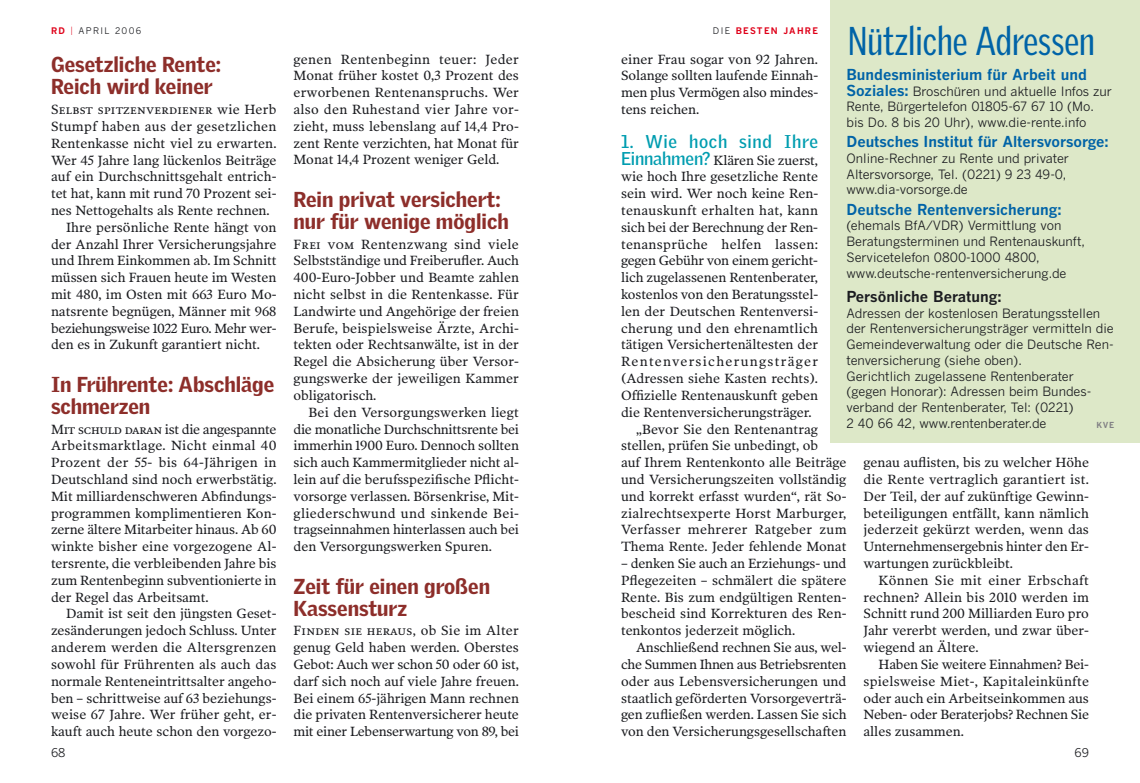
<style>
.page{position:relative;width:1140px;height:783px;background:#fff}
.page>*{position:absolute;margin:0;border:0;box-sizing:border-box;transform-origin:0 0}
.t1{font:39px "Griffith Gothic Cond";color:#0063a7}
.t2{font:900 21px/22.5px "Griffith Gothic";color:#8d2e2a}
.t3{font:700 18px "Griffith Gothic";letter-spacing:.035em;color:#009db0}
.t4{font:700 15px "Benton Gothic";letter-spacing:-.005em;color:#0063a7}
.t5{font:700 15px "Benton Gothic";color:#1b1c20}
.t6{font:13.5px/16.8px "Poynter OS Text Two L";color:#1b1c20;text-align:justify}
.t7{font:13.5px "Poynter OS Text Two L";letter-spacing:.025em;color:#1b1c20}
.t8{font:13.5px "Poynter OS Text Two L";letter-spacing:.02em;color:#1b1c20}
.t9{font:13.5px "Poynter OS Text Two L Roman SC";letter-spacing:.02em;color:#1b1c20}
.t10{font:13.5px "Poynter OS Text Two L";letter-spacing:-.025em;color:#1b1c20}
.t11{font:13.5px "Poynter OS Text Two L";letter-spacing:.095em;color:#1b1c20}
.t12{font:12.75px/15.8px "Benton Gothic";color:#1b1c20}
.t13{font:12px "Benton Gothic";color:#1b1c20}
.t14{font:700 9px "Benton Gothic";letter-spacing:.145em;color:#df0019}
.t15{font:9px "Benton Gothic";letter-spacing:.145em;color:#1b1c20}
.t16{font:700 8.25px "Benton Gothic";color:#818084}
.s1{font-weight:700;color:#df0019}
.s2{font-weight:300;font-size:11.25px;color:#df0019}
.s3{font-family:"Poynter OS Text Two L"}
.s4{font-family:"Poynter OS Text Two L Roman SC"}
.s5{font-weight:400;color:#1b1c20}
.s6{font-family:"Griffith Gothic";font-weight:700;font-size:18px;color:#009db0}
.s7{font-weight:700;font-size:15px;color:#0063a7}
</style>
<div class="page">
<div style="left:830px;top:0;width:310px;height:442px;background:#dde8c8"></div>
<p class="t15" style="left:51px;top:27px;width:92px"><span class="s1">RD</span> <span class="s2">I</span> APRIL 2006</p>
<h2 class="t2" style="left:51px;top:55px;width:172px">Gesetzliche Rente:<br>Reich wird keiner</h2>
<p class="t9" style="left:51px;top:101px;width:227px">Selbst spitzenverdiener <span class="s3">wie Herb</span></p>
<p class="t7" style="left:51px;top:121px;width:227px">Stumpf haben aus der gesetzlichen</p>
<p class="t6" style="left:51px;top:136px;width:227px">Rentenkasse nicht viel zu erwarten.</p>
<p class="t6" style="left:51px;top:153px;width:227px">Wer 45 Jahre lang lückenlos Beiträge</p>
<p class="t6" style="left:51px;top:170px;width:227px">auf ein Durchschnittsgehalt entrich-</p>
<p class="t6" style="left:51px;top:186px;width:227px">tet hat, kann mit rund 70 Prozent sei-</p>
<p class="t6" style="left:51px;top:203px;width:220px">nes Nettogehalts als Rente rechnen.</p>
<p class="t6" style="left:66px;top:220px;width:212px">Ihre persönliche Rente hängt von</p>
<p class="t6" style="left:51px;top:237px;width:227px">der Anzahl Ihrer Versicherungsjahre</p>
<p class="t6" style="left:51px;top:254px;width:227px">und Ihrem Einkommen ab. Im Schnitt</p>
<p class="t6" style="left:51px;top:270px;width:227px">müssen sich Frauen heute im Westen</p>
<p class="t6" style="left:51px;top:287px;width:227px">mit 480, im Osten mit 663 Euro Mo-</p>
<p class="t6" style="left:51px;top:304px;width:227px">natsrente begnügen, Männer mit 968</p>
<p class="t10" style="left:51px;top:323px;width:227px">beziehungsweise 1022 Euro. Mehr wer-</p>
<p class="t6" style="left:51px;top:338px;width:210px">den es in Zukunft garantiert nicht.</p>
<h2 class="t2" style="left:51px;top:375px;width:225px">In Frührente: Abschläge schmerzen</h2>
<p class="t6" style="left:51px;top:422px;width:227px"><span class="s4">Mit schuld daran</span> ist die angespannte Arbeitsmarktlage. Nicht einmal 40<br>Prozent der 55- bis 64-Jährigen in Deutschland sind noch erwerbstätig.<br>Mit milliardenschweren Abfindungs&shy;programmen komplimentieren Kon&shy;zerne ältere Mitarbeiter hinaus. Ab 60 winkte bisher eine vorgezogene Al&shy;tersrente, die verbleibenden Jahre bis zum Rentenbeginn subventionierte in der Regel das Arbeitsamt.</p>
<p class="t6" style="left:51px;top:606px;width:227px;text-indent:15px">Damit ist seit den jüngsten Geset&shy;zesänderungen jedoch Schluss. Unter anderem werden die Altersgrenzen sowohl für Frührenten als auch das normale Renteneintrittsalter angeho&shy;ben – schrittweise auf 63 beziehungs&shy;weise 67 Jahre. Wer früher geht, er&shy;kauft auch heute schon den vorgezo-</p>
<p class="t6" style="left:293px;top:52px;width:227px">genen Rentenbeginn teuer: Jeder Monat früher kostet 0,3 Prozent des erworbenen Rentenanspruchs. Wer also den Ruhestand vier Jahre vor&shy;zieht, muss lebenslang auf 14,4 Pro&shy;zent Rente verzichten, hat Monat für Monat 14,4 Prozent weniger Geld.</p>
<h2 class="t2" style="left:293px;top:190px;width:217px">Rein privat versichert: nur für wenige möglich</h2>
<p class="t6" style="left:293px;top:237px;width:227px"><span class="s4">Frei vom</span> Rentenzwang sind viele Selbstständige und Freiberufler. Auch 400-Euro-Jobber und Beamte zahlen nicht selbst in die Rentenkasse. Für Landwirte und Angehörige der freien Berufe, beispielsweise Ärzte, Archi&shy;tekten oder Rechtsanwälte, ist in der Regel die Absicherung über Versor&shy;gungswerke der jeweiligen Kammer obligatorisch.</p>
<p class="t6" style="left:293px;top:405px;width:227px;text-indent:15px">Bei den Versorgungswerken liegt die monatliche Durchschnittsrente bei immerhin 1900 Euro. Dennoch sollten sich auch Kammermitglieder nicht al&shy;lein auf die berufsspezifische Pflicht&shy;vorsorge verlassen. Börsenkrise, Mit&shy;gliederschwund und sinkende Bei&shy;tragseinnahmen hinterlassen auch bei den Versorgungswerken Spuren.</p>
<h2 class="t2" style="left:293px;top:577px;width:198px">Zeit für einen großen<br>Kassensturz</h2>
<p class="t9" style="left:293px;top:622px;width:227px">Finden sie heraus, <span class="s3">ob Sie im Alter</span></p>
<p class="t6" style="left:293px;top:640px;width:227px">genug Geld haben werden. Oberstes Gebot: Auch wer schon 50 oder 60 ist, darf sich noch auf viele Jahre freuen.<br>Bei einem 65-jährigen Mann rechnen die privaten Rentenversicherer heute mit einer Lebenserwartung von 89, bei</p>
<h1 class="t1" style="left:847px;top:25px;width:249px">Nützliche Adressen</h1>
<p class="t14" style="left:713px;top:27px;width:107px"><span class="s5">DIE</span> BESTEN JAHRE</p>
<p class="t6" style="left:621px;top:52px;width:199px">einer Frau sogar von 92 Jahren.<br>Solange sollten laufende Einnah&shy;men plus Vermögen also mindes&shy;tens reichen.</p>
<h3 class="t3" style="left:621px;top:135px;width:199px">1. Wie hoch sind Ihre</h3>
<p class="t6" style="left:621px;top:153px;width:198px"><span class="s6">Einnahmen?</span> Klären Sie zuerst,</p>
<p class="t6" style="left:621px;top:170px;width:199px">wie hoch Ihre gesetzliche Rente</p>
<p class="t6" style="left:621px;top:186px;width:199px">sein wird. Wer noch keine Ren-</p>
<p class="t7" style="left:621px;top:205px;width:199px">tenauskunft erhalten hat, kann</p>
<p class="t6" style="left:621px;top:220px;width:199px">sich bei der Berechnung der Ren-</p>
<p class="t7" style="left:621px;top:239px;width:198px">tenansprüche helfen lassen:</p>
<p class="t6" style="left:621px;top:254px;width:198px">gegen Gebühr von einem gericht-</p>
<p class="t6" style="left:621px;top:270px;width:198px">lich zugelassenen Rentenberater,</p>
<p class="t6" style="left:621px;top:287px;width:199px">kostenlos von den Beratungsstel-</p>
<p class="t6" style="left:621px;top:304px;width:199px">len der Deutschen Rentenversi-</p>
<p class="t8" style="left:621px;top:323px;width:199px">cherung und den ehrenamtlich</p>
<p class="t6" style="left:621px;top:338px;width:198px">tätigen Versichertenältesten der</p>
<p class="t11" style="left:621px;top:356px;width:199px">Rentenversicherungsträger</p>
<p class="t6" style="left:621px;top:371px;width:198px">(Adressen siehe Kasten rechts).</p>
<p class="t6" style="left:621px;top:388px;width:199px">Offizielle Rentenauskunft geben</p>
<p class="t6" style="left:621px;top:405px;width:192px">die Rentenversicherungsträger.</p>
<p class="t6" style="left:636px;top:422px;width:183px">„Bevor Sie den Rentenantrag</p>
<p class="t6" style="left:621px;top:438px;width:199px">stellen, prüfen Sie unbedingt, ob</p>
<p class="t6" style="left:621px;top:455px;width:227px">auf Ihrem Rentenkonto alle Beiträge</p>
<p class="t6" style="left:621px;top:472px;width:227px">und Versicherungszeiten vollständig</p>
<p class="t6" style="left:621px;top:489px;width:227px">und korrekt erfasst wurden“, rät So-</p>
<p class="t8" style="left:621px;top:508px;width:227px">zialrechtsexperte Horst Marburger,</p>
<p class="t7" style="left:621px;top:524px;width:227px">Verfasser mehrerer Ratgeber zum</p>
<p class="t6" style="left:621px;top:539px;width:227px">Thema Rente. Jeder fehlende Monat</p>
<p class="t6" style="left:621px;top:556px;width:227px">– denken Sie auch an Erziehungs- und Pflegezeiten – schmälert die spätere Rente. Bis zum endgültigen Renten&shy;bescheid sind Korrekturen des Ren&shy;tenkontos jederzeit möglich.</p>
<p class="t6" style="left:621px;top:640px;width:227px;text-indent:15px">Anschließend rechnen Sie aus, wel&shy;che Summen Ihnen aus Betriebsrenten oder aus Lebensversicherungen und staatlich geförderten Vorsorgeverträ&shy;gen zufließen werden. Lassen Sie sich von den Versicherungsgesellschaften</p>
<p class="t4" style="left:846px;top:69px;width:242px">Bundesministerium für Arbeit und</p>
<p class="t12" style="left:846px;top:84px;width:267px"><span class="s7">Soziales:</span> Broschüren und aktuelle Infos zur<br>Rente, Bürgertelefon 01805-67 67 10 (Mo. bis Do. 8 bis 20 Uhr), www.die-rente.info</p>
<p class="t4" style="left:846px;top:136px;width:264px">Deutsches Institut für Altersvorsorge:</p>
<p class="t12" style="left:846px;top:152px;width:224px">Online-Rechner zu Rente und privater<br>Altersvorsorge, Tel. (0221) 9 23 49-0, www.dia-vorsorge.de</p>
<p class="t4" style="left:846px;top:203px;width:216px">Deutsche Rentenversicherung:</p>
<p class="t12" style="left:846px;top:219px;width:240px">(ehemals BfA/VDR) Vermittlung von Beratungsterminen und Rentenauskunft, Servicetelefon 0800-1000 4800, www.deutsche-rentenversicherung.de</p>
<p class="t5" style="left:846px;top:291px;width:157px">Persönliche Beratung:</p>
<p class="t12" style="left:846px;top:306px;width:269px">Adressen der kostenlosen Beratungsstellen der Rentenversicherungsträger vermitteln die Gemeindeverwaltung oder die Deutsche Ren&shy;tenversicherung (siehe oben).<br>Gerichtlich zugelassene Rentenberater (gegen Honorar): Adressen beim Bundes&shy;verband der Rentenberater, Tel: (0221)<br>2 40 66 42, www.rentenberater.de</p>
<p class="t16" style="left:1096px;top:421px;width:19px">KVE</p>
<p class="t6" style="left:863px;top:455px;width:227px">genau auflisten, bis zu welcher Höhe die Rente vertraglich garantiert ist.<br>Der Teil, der auf zukünftige Gewinn&shy;beteiligungen entfällt, kann nämlich jederzeit gekürzt werden, wenn das Unternehmensergebnis hinter den Er&shy;wartungen zurückbleibt.</p>
<p class="t6" style="left:863px;top:573px;width:227px;text-indent:15px">Können Sie mit einer Erbschaft rechnen? Allein bis 2010 werden im Schnitt rund 200 Milliarden Euro pro Jahr vererbt werden, und zwar über&shy;wiegend an Ältere.</p>
<p class="t6" style="left:863px;top:657px;width:227px;text-indent:15px">Haben Sie weitere Einnahmen? Bei&shy;spielsweise Miet-, Kapitaleinkünfte oder auch ein Arbeitseinkommen aus Neben- oder Beraterjobs? Rechnen Sie alles zusammen.</p>
<p class="t13" style="left:51px;top:748px;width:16px">68</p>
<p class="t13" style="left:1074px;top:748px;width:16px">69</p>
</div>
